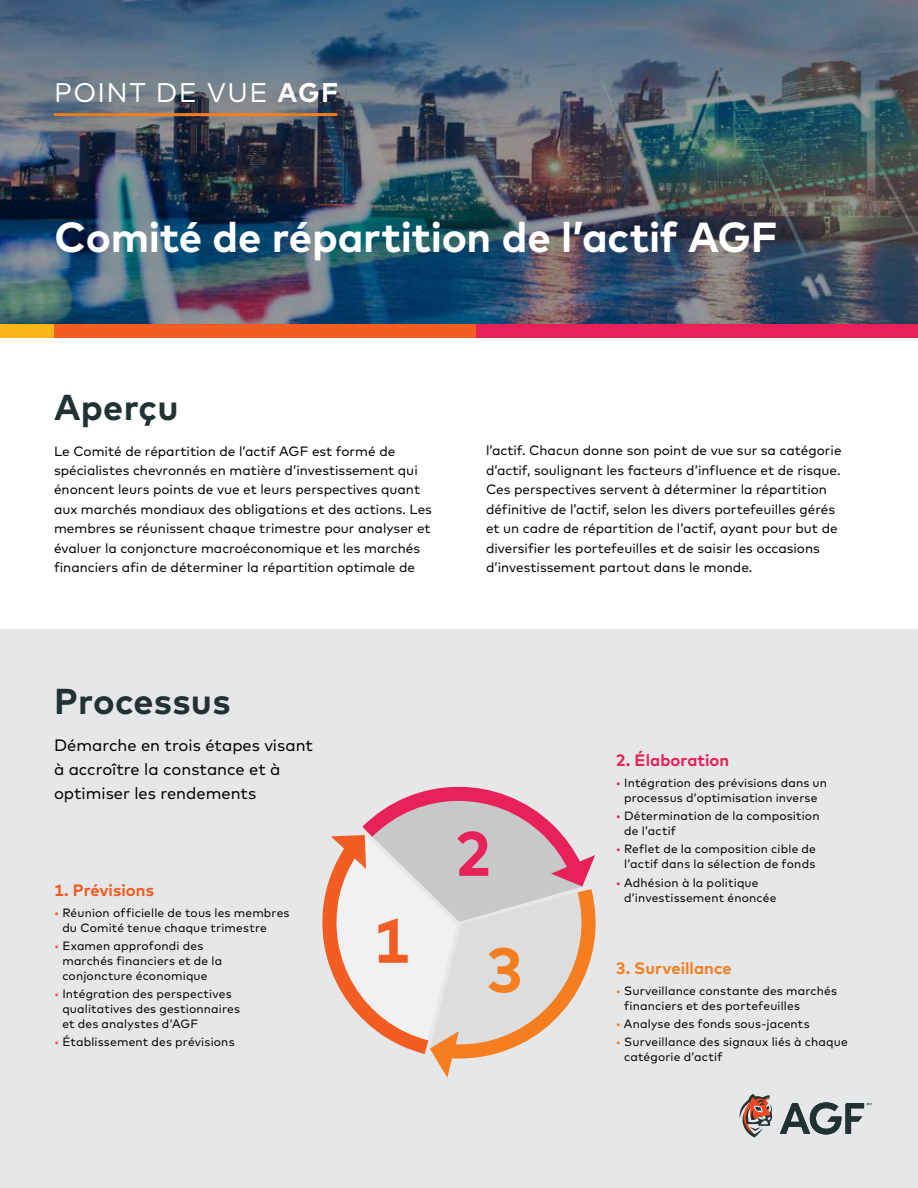
<style>
.page{position:relative;width:918px;height:1188px;background:#fff}
.page>*{position:absolute;margin:0;border:0;box-sizing:border-box;transform-origin:0 0}
.t1{font:700 62.7px "Mark OT";color:#f15d22}
.t2{font:700 62.7px "Mark OT";color:#e62259}
.t3{font:700 62.7px "Mark OT";color:#f57e20}
.t4{font:700 42px "Mark OT";letter-spacing:-.005em;color:#fff}
.t5{font:700 36px "Mark OT";letter-spacing:.01em;color:#203232}
.t6{font:27px "Mark OT";letter-spacing:.055em;color:#fff}
.t7{font:16.5px/24px "Mark OT";color:#000}
.t8{font:700 16.5px "Mark OT";color:#f57e20}
.t9{font:700 16.5px "Mark OT";letter-spacing:.005em;color:#e62259}
.t10{font:700 16.5px "Mark OT";color:#f15d22}
.t11{font:13.5px/19.5px "Mark OT";color:#000}
.t12{font:12px/15px "Mark OT";letter-spacing:.015em;color:#000}
.s1{font-weight:700}
.s2{color:#f15d22}
.s3{color:#e62259}
.s4{color:#f57e20}
</style>
<div class="page">
<img style="left:0;top:0;width:918px;height:324px">
<hr style="left:54px;top:113px;width:283px;height:3px;background:#f57e20">
<div style="left:0;top:324px;width:54px;height:14px;background:#fdb71a"></div>
<div style="left:54px;top:324px;width:428px;height:14px;background:#f15d22"></div>
<div style="left:476px;top:324px;width:442px;height:14px;background:#e62259"></div>
<div style="left:0;top:630px;width:918px;height:558px;background:#e6e7e8"></div>
<svg style="left:322px;top:786px;width:274px;height:292px"></svg>
<svg style="left:739px;top:1094px;width:34px;height:43px"></svg>
<svg style="left:780px;top:1102px;width:92px;height:33px"></svg>
<h3 class="t6" style="left:54px;top:76px;width:286px">POINT DE VUE <span class="s1">AGF</span></h3>
<h2 class="t4" style="left:55px;top:210px;width:725px">Comité de répartition de l’actif AGF</h2>
<h3 class="t5" style="left:54px;top:384px;width:126px">Aperçu</h3>
<p class="t11" style="left:54px;top:441px;width:379px">Le Comité de répartition de l’actif AGF est formé de spécialistes chevronnés en matière d’investissement qui énoncent leurs points de vue et leurs perspectives quant aux marchés mondiaux des obligations et des actions. Les membres se réunissent chaque trimestre pour analyser et évaluer la conjoncture macroéconomique et les marchés financiers afin de déterminer la répartition optimale de</p>
<p class="t11" style="left:486px;top:441px;width:357px">l’actif. Chacun donne son point de vue sur sa catégorie d’actif, soulignant les facteurs d’influence et de risque.<br>Ces perspectives servent à déterminer la répartition définitive de l’actif, selon les divers portefeuilles gérés et un cadre de répartition de l’actif, ayant pour but de diversifier les portefeuilles et de saisir les occasions d’investissement partout dans le monde.</p>
<h3 class="t5" style="left:54px;top:678px;width:178px">Processus</h3>
<p class="t7" style="left:54px;top:733px;width:260px">Démarche en trois étapes visant à accroître la constance et à optimiser les rendements</p>
<p class="t10" style="left:54px;top:880px;width:102px">1. Prévisions</p>
<p class="t12" style="left:62px;top:905px;width:229px;text-indent:-8px"><span class="s2">•</span> Réunion officielle de tous les membres du Comité tenue chaque trimestre</p>
<p class="t12" style="left:62px;top:938px;width:161px;text-indent:-8px"><span class="s2">•</span> Examen approfondi des marchés financiers et de la conjoncture économique</p>
<p class="t12" style="left:62px;top:986px;width:179px;text-indent:-8px"><span class="s2">•</span> Intégration des perspectives qualitatives des gestionnaires et des analystes d’AGF</p>
<p class="t12" style="left:54px;top:1035px;width:182px"><span class="s2">•</span> Établissement des prévisions</p>
<h1 class="t1" style="left:373px;top:900px;width:39px">1</h1>
<h1 class="t2" style="left:454px;top:813px;width:39px">2</h1>
<h1 class="t3" style="left:486px;top:929px;width:39px">3</h1>
<p class="t9" style="left:616px;top:750px;width:115px">2. Élaboration</p>
<p class="t12" style="left:616px;top:775px;width:213px;text-align:center"><span class="s3">•</span> Intégration des prévisions dans un processus d’optimisation inverse</p>
<p class="t12" style="left:624px;top:808px;width:197px;text-indent:-8px"><span class="s3">•</span> Détermination de la composition de l’actif</p>
<p class="t12" style="left:616px;top:841px;width:202px;text-align:right"><span class="s3">•</span> Reflet de la composition cible de l’actif dans la sélection de fonds</p>
<p class="t12" style="left:624px;top:875px;width:154px;text-indent:-8px"><span class="s3">•</span> Adhésion à la politique d’investissement énoncée</p>
<p class="t8" style="left:616px;top:958px;width:117px">3. Surveillance</p>
<p class="t12" style="left:624px;top:983px;width:214px;text-indent:-8px"><span class="s4">•</span> Surveillance constante des marchés financiers et des portefeuilles</p>
<p class="t12" style="left:616px;top:1016px;width:195px"><span class="s4">•</span> Analyse des fonds sous-jacents</p>
<p class="t12" style="left:624px;top:1034px;width:225px;text-indent:-8px"><span class="s4">•</span> Surveillance des signaux liés à chaque catégorie d’actif</p>
</div>
